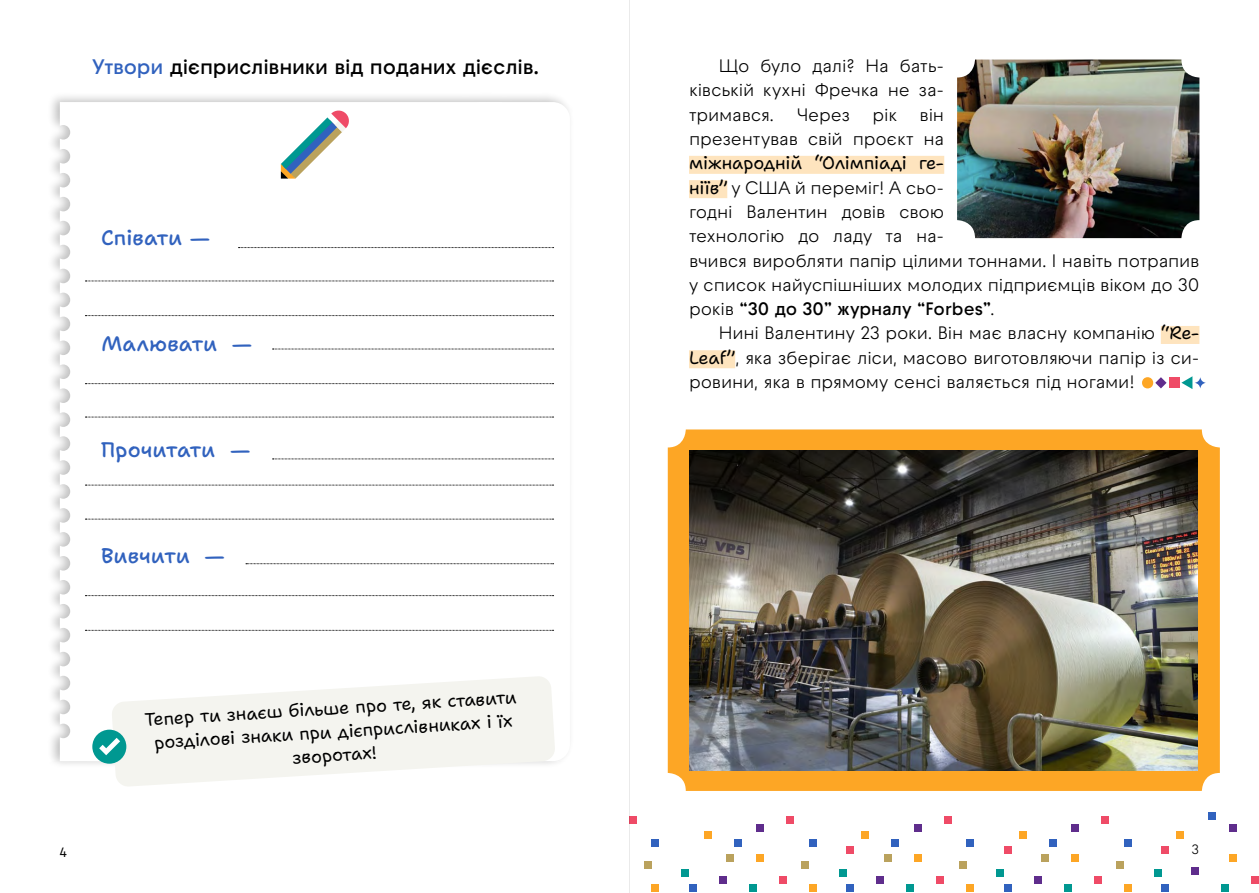
<style>
.page{position:relative;width:1259px;height:893px;background:#fff}
.page>*{position:absolute;margin:0;border:0;box-sizing:border-box;transform-origin:0 0}
.t1{font:600 21px "Raptor V3 Premium";letter-spacing:-.01em;color:#000}
.t2{font:500 21px "Shantell Sans";letter-spacing:.005em;color:#3162be}
.t3{font:18px/24.3px "Raptor V3 Premium";letter-spacing:-.015em;color:#000;text-align:justify}
.t4{font:18px/23.4px "Shantell Sans";letter-spacing:-.01em;color:#000;text-align:center}
.t5{font:13.5px "Raptor V3 Premium";color:#000}
.t6{font:500 13.5px "Raptor V3 Premium";color:#000}
.s1{color:#3162be}
.s2{font-family:"Shantell Sans"}
.s3{font-weight:600}
</style>
<div class="page">
<div style="left:46px;top:92px;width:529px;height:678px;background:#000;opacity:.25"></div>
<div style="left:465px;top:102px;width:105px;height:659px;background:#fff;border-radius:17px"></div>
<svg style="left:60px;top:102px;width:442px;height:659px"></svg>
<svg style="left:281px;top:110px;width:69px;height:69px"></svg>
<svg style="left:111px;top:676px;width:444px;height:110px;fill:#f4f4ef"></svg>
<div style="left:92px;top:730px;width:34px;height:34px;background:#009891;border-radius:50%"></div>
<svg style="left:99px;top:738px;width:21px;height:17px"></svg>
<svg style="left:238px;top:247px;width:315px;height:1px"></svg>
<svg style="left:85px;top:281px;width:468px;height:1px"></svg>
<svg style="left:85px;top:315px;width:468px;height:1px"></svg>
<svg style="left:272px;top:349px;width:281px;height:1px"></svg>
<svg style="left:85px;top:383px;width:468px;height:1px"></svg>
<svg style="left:85px;top:417px;width:468px;height:1px"></svg>
<svg style="left:272px;top:459px;width:281px;height:1px"></svg>
<svg style="left:85px;top:485px;width:468px;height:1px"></svg>
<svg style="left:85px;top:630px;width:468px;height:1px"></svg>
<svg style="left:85px;top:595px;width:468px;height:1px"></svg>
<svg style="left:246px;top:563px;width:307px;height:1px"></svg>
<svg style="left:85px;top:519px;width:468px;height:1px"></svg>
<div style="left:689px;top:156px;width:255px;height:18px;background:#fee4be"></div>
<div style="left:689px;top:180px;width:38px;height:18px;background:#fee4be"></div>
<div style="left:1160px;top:326px;width:39px;height:18px;background:#fee4be"></div>
<div style="left:689px;top:350px;width:46px;height:18px;background:#fee4be"></div>
<svg style="left:1194px;top:377px;width:11px;height:11px"></svg>
<svg style="left:1181px;top:376px;width:11px;height:13px"></svg>
<div style="left:1168px;top:377px;width:11px;height:11px;background:#ef4b67"></div>
<svg style="left:1155px;top:377px;width:11px;height:11px"></svg>
<div style="left:1142px;top:377px;width:11px;height:11px;background:#fda625;border-radius:50%"></div>
<div style="left:668px;top:429px;width:551px;height:362px;background:#fda625;border-radius:18px"></div>
<img style="left:689px;top:451px;width:509px;height:319px">
<div style="left:756px;top:824px;width:8px;height:7px;background:#5f2d8c"></div>
<div style="left:719px;top:876px;width:7px;height:8px;background:#5f2d8c"></div>
<div style="left:704px;top:831px;width:7px;height:8px;background:#fda625"></div>
<div style="left:756px;top:854px;width:8px;height:7px;background:#fda625"></div>
<div style="left:651px;top:884px;width:8px;height:7px;background:#fda625"></div>
<div style="left:644px;top:861px;width:7px;height:8px;background:#baa25d"></div>
<div style="left:726px;top:854px;width:8px;height:7px;background:#baa25d"></div>
<div style="left:629px;top:816px;width:7px;height:8px;background:#ef4b67"></div>
<div style="left:779px;top:876px;width:7px;height:8px;background:#ef4b67"></div>
<div style="left:651px;top:839px;width:8px;height:7px;background:#3162be"></div>
<div style="left:689px;top:884px;width:7px;height:7px;background:#3162be"></div>
<div style="left:734px;top:839px;width:7px;height:7px;background:#3162be"></div>
<div style="left:681px;top:869px;width:8px;height:7px;background:#009891"></div>
<div style="left:749px;top:884px;width:7px;height:7px;background:#009891"></div>
<div style="left:914px;top:824px;width:7px;height:7px;background:#5f2d8c"></div>
<div style="left:876px;top:876px;width:8px;height:8px;background:#5f2d8c"></div>
<div style="left:861px;top:831px;width:8px;height:8px;background:#fda625"></div>
<div style="left:914px;top:854px;width:7px;height:7px;background:#fda625"></div>
<div style="left:809px;top:884px;width:7px;height:7px;background:#fda625"></div>
<div style="left:801px;top:861px;width:8px;height:8px;background:#baa25d"></div>
<div style="left:884px;top:854px;width:7px;height:7px;background:#baa25d"></div>
<div style="left:846px;top:846px;width:8px;height:8px;background:#ef4b67"></div>
<div style="left:786px;top:816px;width:8px;height:8px;background:#ef4b67"></div>
<div style="left:936px;top:876px;width:8px;height:8px;background:#ef4b67"></div>
<div style="left:809px;top:839px;width:7px;height:7px;background:#3162be"></div>
<div style="left:846px;top:884px;width:8px;height:7px;background:#3162be"></div>
<div style="left:891px;top:839px;width:8px;height:7px;background:#3162be"></div>
<div style="left:839px;top:869px;width:7px;height:7px;background:#009891"></div>
<div style="left:906px;top:884px;width:8px;height:7px;background:#009891"></div>
<div style="left:1071px;top:824px;width:7px;height:7px;background:#5f2d8c"></div>
<div style="left:1034px;top:876px;width:7px;height:8px;background:#5f2d8c"></div>
<div style="left:1019px;top:831px;width:7px;height:8px;background:#fda625"></div>
<div style="left:1071px;top:854px;width:7px;height:7px;background:#fda625"></div>
<div style="left:966px;top:884px;width:8px;height:7px;background:#fda625"></div>
<div style="left:959px;top:861px;width:7px;height:8px;background:#baa25d"></div>
<div style="left:1041px;top:854px;width:8px;height:7px;background:#baa25d"></div>
<div style="left:1004px;top:846px;width:7px;height:8px;background:#ef4b67"></div>
<div style="left:944px;top:816px;width:7px;height:8px;background:#ef4b67"></div>
<div style="left:1093px;top:876px;width:8px;height:8px;background:#ef4b67"></div>
<div style="left:966px;top:839px;width:8px;height:7px;background:#3162be"></div>
<div style="left:1004px;top:884px;width:7px;height:7px;background:#3162be"></div>
<div style="left:1049px;top:839px;width:7px;height:7px;background:#3162be"></div>
<div style="left:996px;top:869px;width:8px;height:7px;background:#009891"></div>
<div style="left:1064px;top:884px;width:7px;height:7px;background:#009891"></div>
<div style="left:1229px;top:824px;width:7px;height:7px;background:#5f2d8c"></div>
<div style="left:1191px;top:867px;width:7px;height:8px;background:#5f2d8c"></div>
<div style="left:1176px;top:831px;width:8px;height:8px;background:#fda625"></div>
<div style="left:1229px;top:854px;width:7px;height:7px;background:#fda625"></div>
<div style="left:1124px;top:884px;width:7px;height:7px;background:#fda625"></div>
<div style="left:1116px;top:861px;width:8px;height:8px;background:#baa25d"></div>
<div style="left:1161px;top:846px;width:8px;height:8px;background:#ef4b67"></div>
<div style="left:1101px;top:816px;width:8px;height:8px;background:#ef4b67"></div>
<div style="left:1251px;top:876px;width:8px;height:8px;background:#ef4b67"></div>
<div style="left:1124px;top:839px;width:7px;height:7px;background:#3162be"></div>
<div style="left:1161px;top:884px;width:8px;height:7px;background:#3162be"></div>
<div style="left:1208px;top:813px;width:7px;height:7px;background:#3162be"></div>
<div style="left:1154px;top:869px;width:7px;height:7px;background:#009891"></div>
<div style="left:1221px;top:884px;width:8px;height:7px;background:#009891"></div>
<img style="left:957px;top:60px;width:242px;height:178px">
<hr style="left:629px;top:0;width:1px;height:893px;background:#000">
<p class="t1" style="left:92px;top:52px;width:448px"><span class="s1">Утвори</span> дієприслівники від поданих дієслів.</p>
<p class="t2" style="left:101px;top:225px;width:111px">Співати —</p>
<p class="t2" style="left:102px;top:331px;width:152px">Малювати —</p>
<p class="t2" style="left:101px;top:437px;width:151px">Прочитати —</p>
<p class="t2" style="left:101px;top:543px;width:125px">Вивчити —</p>
<p class="t6" style="left:60px;top:843px;width:9px">4</p>
<p class="t4" style="left:144px;top:710px;width:374px;rotate:-4deg">Тепер ти знаєш більше про те, як ставити розділові знаки при дієприслівниках і їх зворотах!</p>
<p class="t3" style="left:689px;top:54px;width:257px;text-indent:30px">Що було далі? На бать&shy;ківській кухні Фречка не за&shy;тримався.</p>
<p class="t3" style="left:797px;top:102px;width:55px">Через</p>
<p class="t3" style="left:872px;top:102px;width:26px">рік</p>
<p class="t3" style="left:689px;top:102px;width:257px;text-align:right">він<br>презентував свій проєкт на</p>
<p class="t4" style="left:689px;top:151px;width:257px">міжнародній “Олімпіаді ге-</p>
<p class="t3" style="left:689px;top:175px;width:512px;text-align:left"><span class="s2">ніїв”</span> у США й переміг! А сьо-<br>годні Валентин довів свою<br>технологію до ладу та на-<br>вчився виробляти папір цілими тоннами. І навіть потрапив у список найуспішніших молодих підприємців віком до 30 років <span class="s3">“30 до 30” журналу “Forbes”</span>.</p>
<p class="t3" style="left:689px;top:321px;width:512px;text-indent:30px">Нині Валентину 23 роки. Він має власну компанію <span class="s2">“Re-Leaf”</span>, яка зберігає ліси, масово виготовляючи папір із си&shy;ровини, яка в прямому сенсі валяється під ногами!</p>
<p class="t5" style="left:1191px;top:839px;width:9px">3</p>
</div>
